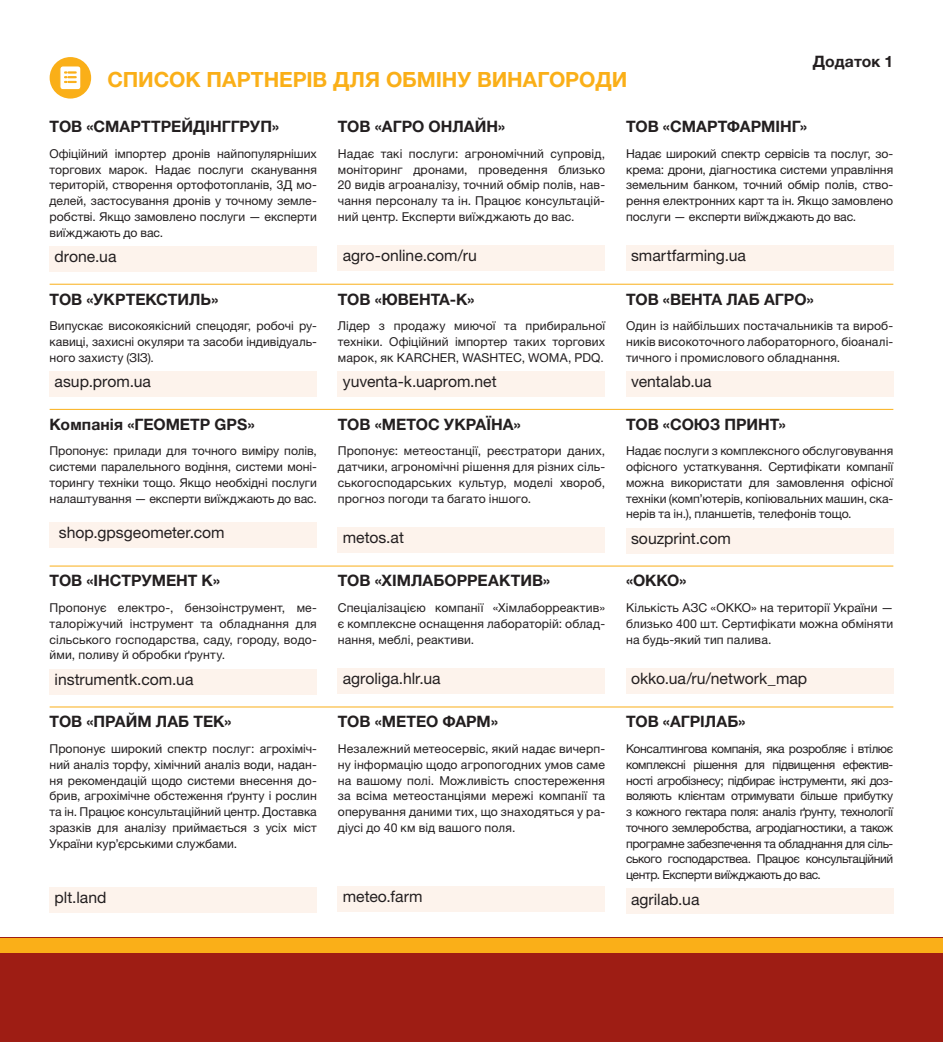
<style>
.page{position:relative;width:943px;height:1042px;background:#fff}
.page>*{position:absolute;margin:0;border:0;box-sizing:border-box;transform-origin:0 0}
.t1{font:700 21px "Helvetica Neue LTW1 G";letter-spacing:-.005em;color:#faaf18}
.t2{font:700 15.75px "Helvetica Neue LTW1 G";color:#231f20}
.t3{font:15.75px "Helvetica Neue LTW1 G";color:#231f20}
.t4{font:12.25px/15.8px "Helvetica Neue LTW1 G";letter-spacing:.005em;color:#231f20;text-align:justify}
</style>
<div class="page">
<div style="left:0;top:938px;width:943px;height:104px;background:#9e1d14"></div>
<div style="left:0;top:938px;width:943px;height:14px;background:#faaf18"></div>
<div style="left:50px;top:669px;width:267px;height:25px;background:#fdf3ec"></div>
<div style="left:338px;top:668px;width:267px;height:25px;background:#fdf3ec"></div>
<div style="left:626px;top:668px;width:267px;height:25px;background:#fdf3ec"></div>
<div style="left:50px;top:887px;width:267px;height:25px;background:#fdf3ec"></div>
<div style="left:626px;top:888px;width:267px;height:26px;background:#fdf3ec"></div>
<div style="left:338px;top:886px;width:267px;height:25px;background:#fdf3ec"></div>
<div style="left:338px;top:371px;width:267px;height:26px;background:#fdf3ec"></div>
<div style="left:626px;top:371px;width:267px;height:26px;background:#fdf3ec"></div>
<div style="left:50px;top:371px;width:267px;height:26px;background:#fdf3ec"></div>
<div style="left:50px;top:246px;width:267px;height:26px;background:#fdf3ec"></div>
<div style="left:626px;top:245px;width:267px;height:26px;background:#fdf3ec"></div>
<div style="left:338px;top:245px;width:267px;height:26px;background:#fdf3ec"></div>
<div style="left:338px;top:527px;width:267px;height:26px;background:#fdf3ec"></div>
<div style="left:50px;top:522px;width:267px;height:26px;background:#fdf3ec"></div>
<div style="left:626px;top:528px;width:267px;height:25px;background:#fdf3ec"></div>
<div style="left:50px;top:57px;width:41px;height:42px;background:#faaf18;border-radius:50%"></div>
<svg style="left:60px;top:66px;width:21px;height:24px"></svg>
<hr style="left:50px;top:284px;width:843px;height:1px;background:#faaf18">
<hr style="left:50px;top:409px;width:843px;height:1px;background:#faaf18">
<hr style="left:50px;top:565px;width:843px;height:1px;background:#faaf18">
<hr style="left:50px;top:706px;width:843px;height:1px;background:#faaf18">
<h1 class="t1" style="left:107px;top:67px;width:521px">СПИСОК ПАРТНЕРІВ ДЛЯ ОБМІНУ ВИНАГОРОДИ</h1>
<p class="t2" style="left:812px;top:52px;width:82px">Додаток 1</p>
<p class="t2" style="left:50px;top:117px;width:231px">ТОВ «СМАРТТРЕЙДІНГГРУП»</p>
<p class="t4" style="left:50px;top:145px;width:269px">Офіційний імпортер дронів найпопулярніших торгових марок. Надає послуги сканування територій, створення ортофотопланів, 3Д мо&shy;делей, застосування дронів у точному земле&shy;робстві. Якщо замовлено послуги — експерти виїжджають до вас.</p>
<p class="t3" style="left:55px;top:247px;width:63px">drone.uа</p>
<p class="t2" style="left:50px;top:289px;width:170px">ТОВ «УКРТЕКСТИЛЬ»</p>
<p class="t4" style="left:50px;top:318px;width:269px">Випускає високоякісний спецодяг, робочі ру&shy;кавиці, захисні окуляри та засоби індивідуаль&shy;ного захисту (ЗІЗ).</p>
<p class="t3" style="left:55px;top:372px;width:98px">asup.prom.ua</p>
<p class="t2" style="left:50px;top:414px;width:206px">Компанія «ГЕОМЕТР GPS»</p>
<p class="t4" style="left:50px;top:443px;width:269px">Пропонує: прилади для точного виміру полів, системи паралельного водіння, системи моні&shy;торингу техніки тощо. Якщо необхідні послуги налаштування — експерти виїжджають до вас.</p>
<p class="t3" style="left:59px;top:523px;width:167px">shop.gpsgeometer.com</p>
<p class="t2" style="left:50px;top:571px;width:172px">ТОВ «ІНСТРУМЕНТ К»</p>
<p class="t4" style="left:50px;top:600px;width:269px">Пропонує електро-, бензоінструмент, ме&shy;талоріжучий інструмент та обладнання для сільського господарства, саду, городу, водо&shy;йми, поливу й обробки ґрунту.</p>
<p class="t3" style="left:55px;top:670px;width:140px">instrumentk.com.ua</p>
<p class="t2" style="left:50px;top:712px;width:183px">ТОВ «ПРАЙМ ЛАБ ТЕК»</p>
<p class="t4" style="left:50px;top:741px;width:269px">Пропонує широкий спектр послуг: агрохіміч&shy;ний аналіз торфу, хімічний аналіз води, надан&shy;ня рекомендацій щодо системи внесення до&shy;брив, агрохімічне обстеження ґрунту і рослин та ін. Працює консультаційний центр. Доставка зразків для аналізу приймається з усіх міст України кур’єрськими службами.</p>
<p class="t3" style="left:55px;top:887px;width:53px">plt.land</p>
<p class="t2" style="left:338px;top:117px;width:169px">ТОВ «АГРО ОНЛАЙН»</p>
<p class="t4" style="left:338px;top:145px;width:269px">Надає такі послуги: агрономічний супровід, моніторинг дронами, проведення близько 20 видів агроаналізу, точний обмір полів, нав&shy;чання персоналу та ін. Працює консультацій&shy;ний центр. Експерти виїжджають до вас.</p>
<p class="t3" style="left:343px;top:246px;width:136px">agro-online.com/ru</p>
<p class="t2" style="left:338px;top:289px;width:138px">ТОВ «ЮВЕНТА-К»</p>
<p class="t4" style="left:338px;top:318px;width:269px">Лідер з продажу миючої та прибиральної техніки. Офіційний імпортер таких торгових марок, як KARCHER, WASHTEC, WOMA, PDQ.</p>
<p class="t3" style="left:343px;top:372px;width:155px">yuventa-k.uaprom.net</p>
<p class="t2" style="left:338px;top:414px;width:184px">ТОВ «МЕТОС УКРАЇНА»</p>
<p class="t4" style="left:338px;top:443px;width:269px">Пропонує: метеостанції, реєстратори даних, датчики, агрономічні рішення для різних сіль&shy;ськогосподарських культур, моделі хвороб, прогноз погоди та багато іншого.</p>
<p class="t3" style="left:343px;top:528px;width:63px">metos.at</p>
<p class="t2" style="left:338px;top:571px;width:214px">ТОВ «ХІМЛАБОРРЕАКТИВ»</p>
<p class="t4" style="left:338px;top:600px;width:269px">Спеціалізацією компанії «Хімлаборреактив» є комплексне оснащення лабораторій: облад&shy;нання, меблі, реактиви.</p>
<p class="t3" style="left:343px;top:669px;width:99px">agroliga.hlr.ua</p>
<p class="t2" style="left:338px;top:712px;width:162px">ТОВ «МЕТЕО ФАРМ»</p>
<p class="t4" style="left:338px;top:741px;width:269px">Незалежний метеосервіс, який надає вичерп&shy;ну інформацію щодо агропогодних умов саме на вашому полі. Можливість спостереження за всіма метеостанціями мережі компанії та оперування даними тих, що знаходяться у ра&shy;діусі до 40 км від вашого поля.</p>
<p class="t3" style="left:343px;top:887px;width:81px">meteo.farm</p>
<p class="t2" style="left:626px;top:117px;width:182px">ТОВ «СМАРТФАРМІНГ»</p>
<p class="t4" style="left:626px;top:145px;width:269px">Надає широкий спектр сервісів та послуг, зо&shy;крема: дрони, діагностика системи управління земельним банком, точний обмір полів, ство&shy;рення електронних карт та ін. Якщо замовлено послуги — експерти виїжджають до вас.</p>
<p class="t3" style="left:631px;top:246px;width:116px">smartfarming.ua</p>
<p class="t2" style="left:626px;top:289px;width:189px">ТОВ «ВЕНТА ЛАБ АГРО»</p>
<p class="t4" style="left:626px;top:318px;width:269px">Один із найбільших постачальників та вироб&shy;ників високоточного лабораторного, біоаналі&shy;тичного і промислового обладнання.</p>
<p class="t3" style="left:631px;top:372px;width:82px">ventalab.ua</p>
<p class="t2" style="left:626px;top:414px;width:161px">ТОВ «СОЮЗ ПРИНТ»</p>
<p class="t4" style="left:626px;top:443px;width:269px">Надає послуги з комплексного обслуговування офісного устаткування. Сертифікати компанії можна використати для замовлення офісної техніки (комп’ютерів, копіювальних машин, ска&shy;нерів та ін.), планшетів, телефонів тощо.</p>
<p class="t3" style="left:631px;top:529px;width:101px">souzprint.com</p>
<p class="t2" style="left:626px;top:571px;width:62px">«ОККО»</p>
<p class="t4" style="left:626px;top:600px;width:269px">Кількість АЗС «ОККО» на території України — близько 400 шт. Сертифікати можна обміняти на будь-який тип палива.</p>
<p class="t3" style="left:631px;top:669px;width:178px">okko.ua/ru/network_map</p>
<p class="t2" style="left:626px;top:712px;width:121px">ТОВ «АГРІЛАБ»</p>
<p class="t4" style="left:626px;top:741px;width:269px">Консалтингова компанія, яка розробляє і втілює комплексні рішення для підвищення ефектив&shy;ності агробізнесу; підбирає інструменти, які доз&shy;воляють клієнтам отримувати більше прибутку з кожного гектара поля: аналіз ґрунту, технології точного землеробства, агродіагностики, а також програмне забезпечення та обладнання для сіль&shy;ського господарствеа. Працює консультаційний центр. Експерти виїжджають до вас.</p>
<p class="t3" style="left:631px;top:889px;width:70px">agrilab.ua</p>
</div>
